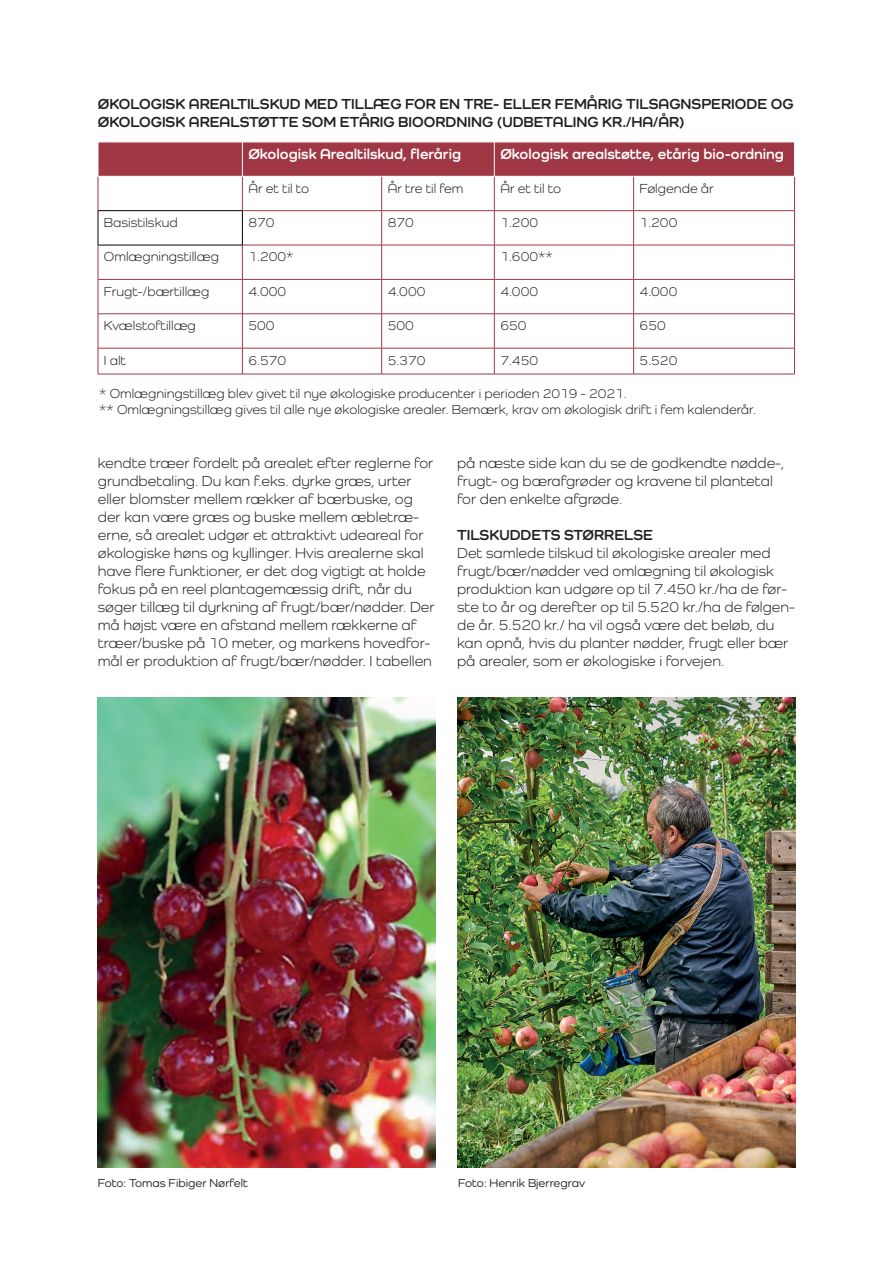
<style>
.page{position:relative;width:893px;height:1263px;background:#fff}
.page>*{position:absolute;margin:0;border:0;box-sizing:border-box;transform-origin:0 0}
.t1{font:15px/18px "Como";color:#231f20}
.t2{font:700 15px/18px "Como";color:#231f20}
.t3{font:700 15px "Como";color:#fff}
.t4{font:13.5px/16.2px "Como";color:#231f20}
.t5{font:500 12px "Como";color:#231f20}
</style>
<div class="page">
<img style="left:98px;top:697px;width:338px;height:470px">
<img style="left:457px;top:697px;width:338px;height:470px">
<div style="left:99px;top:143px;width:695px;height:33px;background:#9f3844"></div>
<hr style="left:98px;top:176px;width:1px;height:34px;background:#9f3844">
<hr style="left:242px;top:176px;width:1px;height:34px;background:#9f3844">
<hr style="left:381px;top:176px;width:1px;height:34px;background:#9f3844">
<hr style="left:494px;top:176px;width:1px;height:34px;background:#9f3844">
<hr style="left:633px;top:176px;width:1px;height:34px;background:#9f3844">
<hr style="left:794px;top:176px;width:1px;height:34px;background:#9f3844">
<hr style="left:243px;top:210px;width:139px;height:1px;background:#9f3844">
<hr style="left:382px;top:210px;width:112px;height:1px;background:#9f3844">
<hr style="left:381px;top:211px;width:1px;height:34px;background:#9f3844">
<hr style="left:494px;top:210px;width:140px;height:1px;background:#9f3844">
<hr style="left:494px;top:211px;width:1px;height:34px;background:#9f3844">
<hr style="left:634px;top:210px;width:161px;height:1px;background:#9f3844">
<hr style="left:633px;top:211px;width:1px;height:34px;background:#9f3844">
<hr style="left:794px;top:211px;width:1px;height:34px;background:#9f3844">
<hr style="left:98px;top:245px;width:1px;height:34px;background:#9f3844">
<hr style="left:243px;top:245px;width:139px;height:1px;background:#9f3844">
<hr style="left:242px;top:245px;width:1px;height:34px;background:#9f3844">
<hr style="left:382px;top:245px;width:112px;height:1px;background:#9f3844">
<hr style="left:381px;top:245px;width:1px;height:34px;background:#9f3844">
<hr style="left:494px;top:245px;width:140px;height:1px;background:#9f3844">
<hr style="left:494px;top:245px;width:1px;height:34px;background:#9f3844">
<hr style="left:634px;top:245px;width:161px;height:1px;background:#9f3844">
<hr style="left:633px;top:245px;width:1px;height:34px;background:#9f3844">
<hr style="left:794px;top:245px;width:1px;height:34px;background:#9f3844">
<hr style="left:98px;top:279px;width:144px;height:1px;background:#9f3844">
<hr style="left:98px;top:280px;width:1px;height:34px;background:#9f3844">
<hr style="left:242px;top:279px;width:140px;height:1px;background:#9f3844">
<hr style="left:242px;top:280px;width:1px;height:34px;background:#9f3844">
<hr style="left:382px;top:279px;width:112px;height:1px;background:#9f3844">
<hr style="left:381px;top:280px;width:1px;height:34px;background:#9f3844">
<hr style="left:494px;top:279px;width:140px;height:1px;background:#9f3844">
<hr style="left:494px;top:280px;width:1px;height:34px;background:#9f3844">
<hr style="left:634px;top:279px;width:161px;height:1px;background:#9f3844">
<hr style="left:633px;top:280px;width:1px;height:34px;background:#9f3844">
<hr style="left:794px;top:280px;width:1px;height:34px;background:#9f3844">
<hr style="left:98px;top:314px;width:144px;height:1px;background:#9f3844">
<hr style="left:98px;top:314px;width:1px;height:34px;background:#9f3844">
<hr style="left:242px;top:314px;width:140px;height:1px;background:#9f3844">
<hr style="left:242px;top:314px;width:1px;height:34px;background:#9f3844">
<hr style="left:382px;top:314px;width:112px;height:1px;background:#9f3844">
<hr style="left:381px;top:314px;width:1px;height:34px;background:#9f3844">
<hr style="left:494px;top:314px;width:140px;height:1px;background:#9f3844">
<hr style="left:494px;top:314px;width:1px;height:34px;background:#9f3844">
<hr style="left:634px;top:314px;width:161px;height:1px;background:#9f3844">
<hr style="left:633px;top:314px;width:1px;height:34px;background:#9f3844">
<hr style="left:794px;top:314px;width:1px;height:34px;background:#9f3844">
<hr style="left:98px;top:348px;width:144px;height:1px;background:#9f3844">
<svg style="left:98px;top:348px;width:1px;height:26px"></svg>
<hr style="left:242px;top:348px;width:140px;height:1px;background:#9f3844">
<svg style="left:242px;top:348px;width:1px;height:26px"></svg>
<hr style="left:382px;top:348px;width:112px;height:1px;background:#9f3844">
<svg style="left:381px;top:348px;width:1px;height:26px"></svg>
<hr style="left:494px;top:348px;width:140px;height:1px;background:#9f3844">
<svg style="left:494px;top:348px;width:1px;height:26px"></svg>
<hr style="left:634px;top:348px;width:161px;height:1px;background:#9f3844">
<svg style="left:633px;top:348px;width:1px;height:26px"></svg>
<svg style="left:794px;top:348px;width:1px;height:26px"></svg>
<hr style="left:98px;top:374px;width:144px;height:1px;background:#9f3844">
<hr style="left:242px;top:374px;width:140px;height:1px;background:#9f3844">
<hr style="left:382px;top:374px;width:112px;height:1px;background:#9f3844">
<hr style="left:494px;top:374px;width:140px;height:1px;background:#9f3844">
<hr style="left:634px;top:374px;width:161px;height:1px;background:#9f3844">
<hr style="left:98px;top:210px;width:145px;height:1px;background:#000">
<hr style="left:98px;top:211px;width:1px;height:34px;background:#000">
<hr style="left:242px;top:211px;width:1px;height:34px;background:#000">
<hr style="left:98px;top:245px;width:145px;height:1px;background:#000">
<hr style="left:242px;top:142px;width:1px;height:34px;background:#fff">
<hr style="left:98px;top:176px;width:144px;height:1px;background:#fff">
<hr style="left:242px;top:176px;width:140px;height:1px;background:#fff">
<hr style="left:494px;top:142px;width:1px;height:34px;background:#fff">
<hr style="left:494px;top:176px;width:140px;height:1px;background:#fff">
<hr style="left:634px;top:176px;width:161px;height:1px;background:#fff">
<p class="t2" style="left:98px;top:95px;width:697px">ØKOLOGISK AREALTILSKUD MED TILLÆG FOR EN TRE- ELLER FEMÅRIG TILSAGNSPERIODE OG<br>ØKOLOGISK AREALSTØTTE SOM ETÅRIG BIOORDNING (UDBETALING KR./HA/ÅR)</p>
<p class="t3" style="left:248px;top:145px;width:214px">Økologisk Arealtilskud, flerårig</p>
<p class="t3" style="left:500px;top:145px;width:285px">Økologisk arealstøtte, etårig bio-ordning</p>
<p class="t4" style="left:248px;top:180px;width:62px">År et til to</p>
<p class="t4" style="left:388px;top:180px;width:77px">År tre til fem</p>
<p class="t4" style="left:500px;top:180px;width:62px">År et til to</p>
<p class="t4" style="left:640px;top:180px;width:76px">Følgende år</p>
<p class="t4" style="left:104px;top:214px;width:75px">Basistilskud</p>
<p class="t4" style="left:248px;top:214px;width:28px">870</p>
<p class="t4" style="left:388px;top:214px;width:28px">870</p>
<p class="t4" style="left:500px;top:214px;width:39px">1.200</p>
<p class="t4" style="left:640px;top:214px;width:39px">1.200</p>
<p class="t4" style="left:104px;top:249px;width:116px">Omlægningstillæg</p>
<p class="t4" style="left:248px;top:249px;width:47px">1.200*</p>
<p class="t4" style="left:500px;top:249px;width:54px">1.600**</p>
<p class="t4" style="left:104px;top:283px;width:107px">Frugt-/bærtillæg</p>
<p class="t4" style="left:248px;top:283px;width:39px">4.000</p>
<p class="t4" style="left:388px;top:283px;width:39px">4.000</p>
<p class="t4" style="left:500px;top:283px;width:39px">4.000</p>
<p class="t4" style="left:640px;top:283px;width:39px">4.000</p>
<p class="t4" style="left:104px;top:317px;width:93px">Kvælstoftillæg</p>
<p class="t4" style="left:248px;top:317px;width:28px">500</p>
<p class="t4" style="left:388px;top:317px;width:28px">500</p>
<p class="t4" style="left:500px;top:317px;width:28px">650</p>
<p class="t4" style="left:640px;top:317px;width:28px">650</p>
<p class="t4" style="left:104px;top:352px;width:24px">I alt</p>
<p class="t4" style="left:248px;top:352px;width:39px">6.570</p>
<p class="t4" style="left:388px;top:352px;width:39px">5.370</p>
<p class="t4" style="left:500px;top:352px;width:39px">7.450</p>
<p class="t4" style="left:640px;top:352px;width:39px">5.520</p>
<p class="t4" style="left:99px;top:385px;width:658px">* Omlægningstillæg blev givet til nye økologiske producenter i perioden 2019 - 2021.<br>** Omlægningstillæg gives til alle nye økologiske arealer. Bemærk, krav om økologisk drift i fem kalenderår.</p>
<p class="t1" style="left:98px;top:454px;width:338px">kendte træer fordelt på arealet efter reglerne for grundbetaling. Du kan f.eks. dyrke græs, urter eller blomster mellem rækker af bærbuske, og der kan være græs og buske mellem æbletræ&shy;erne, så arealet udgør et attraktivt udeareal for økologiske høns og kyllinger. Hvis arealerne skal have flere funktioner, er det dog vigtigt at holde fokus på en reel plantagemæssig drift, når du søger tillæg til dyrkning af frugt/bær/nødder. Der må højst være en afstand mellem rækkerne af træer/buske på 10 meter, og markens hovedfor&shy;mål er produktion af frugt/bær/nødder. I tabellen</p>
<p class="t1" style="left:457px;top:454px;width:329px">på næste side kan du se de godkendte nødde-, frugt- og bærafgrøder og kravene til plantetal for den enkelte afgrøde.</p>
<p class="t2" style="left:457px;top:526px;width:197px">TILSKUDDETS STØRRELSE</p>
<p class="t1" style="left:457px;top:544px;width:340px">Det samlede tilskud til økologiske arealer med frugt/bær/nødder ved omlægning til økologisk produktion kan udgøre op til 7.450 kr./ha de før&shy;ste to år og derefter op til 5.520 kr./ha de følgen&shy;de år. 5.520 kr./ ha vil også være det beløb, du kan opnå, hvis du planter nødder, frugt eller bær på arealer, som er økologiske i forvejen.</p>
<p class="t5" style="left:98px;top:1176px;width:152px">Foto: Tomas Fibiger Nørfelt</p>
<p class="t5" style="left:458px;top:1176px;width:128px">Foto: Henrik Bjerregrav</p>
</div>
